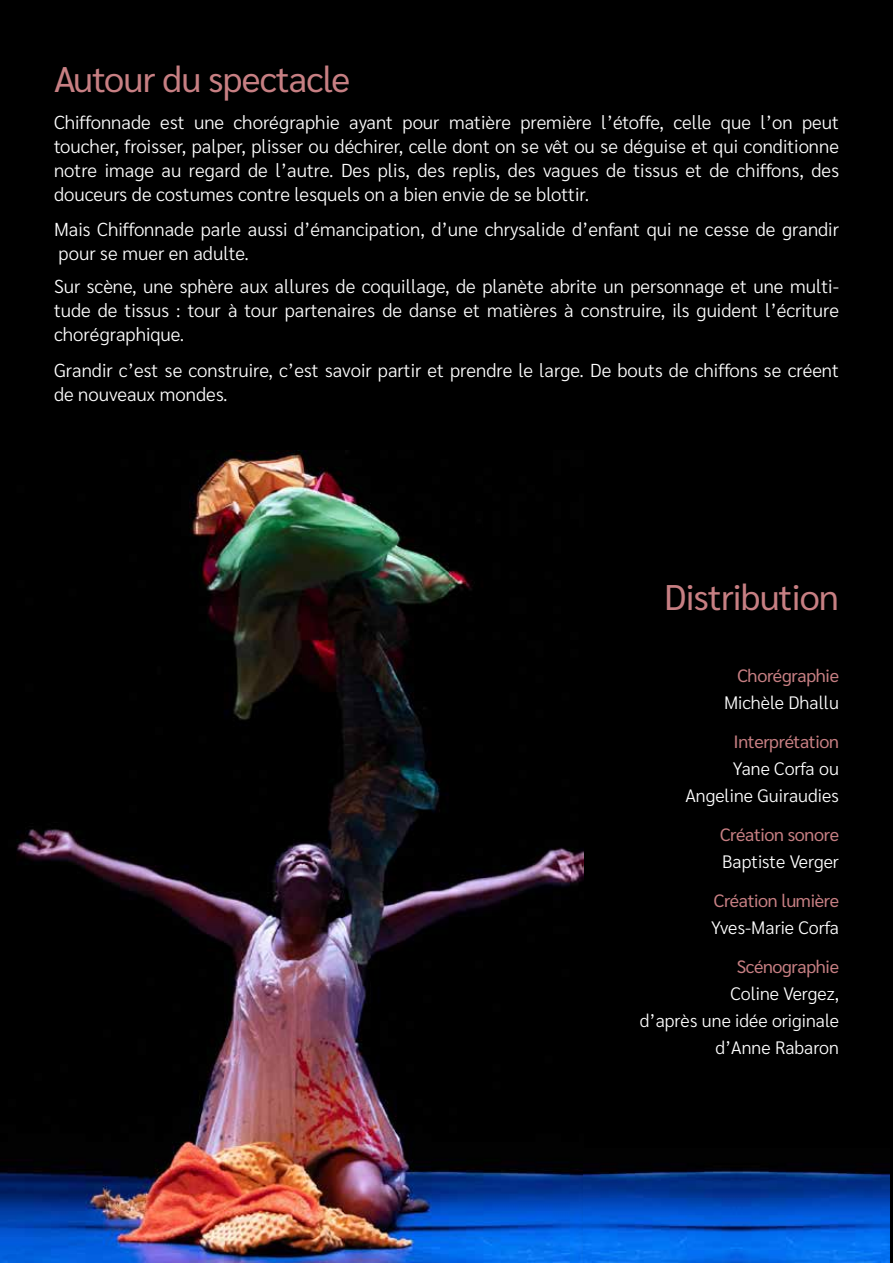
<style>
.page{position:relative;width:893px;height:1263px;background:#fff}
.page>*{position:absolute;margin:0;border:0;box-sizing:border-box;transform-origin:0 0}
.t1{font:35.7px "Sarabun";letter-spacing:-.02em;color:#c77f83}
.t2{font:300 18.75px/24px "Sarabun";color:#fff;text-align:justify}
.t3{font:300 18px/27px "Sarabun";color:#fff;text-align:right}
.t4{font:17.85px "Sarabun";letter-spacing:-.02em;color:#c77f83}
</style>
<div class="page">
<div style="left:1px;top:1px;width:891px;height:1261px;background:#000"></div>
<img style="left:0;top:451px;width:584px;height:812px">
<img style="left:584px;top:1169px;width:306px;height:94px">
<h1 class="t1" style="left:54px;top:59px;width:298px">Autour du spectacle</h1>
<p class="t2" style="left:54px;top:111px;width:787px">Chiffonnade est une chorégraphie ayant pour matière première l’étoffe, celle que l’on peut toucher, froisser, palper, plisser ou déchirer, celle dont on se vêt ou se déguise et qui conditionne notre image au regard de l’autre. Des plis, des replis, des vagues de tissus et de chiffons, des douceurs de costumes contre lesquels on a bien envie de se blottir.</p>
<p class="t2" style="left:54px;top:217px;width:786px">Mais Chiffonnade parle aussi d’émancipation, d’une chrysalide d’enfant qui ne cesse de grandir pour se muer en adulte.</p>
<p class="t2" style="left:54px;top:274px;width:787px">Sur scène, une sphère aux allures de coquillage, de planète abrite un personnage et une multi&shy;tude de tissus : tour à tour partenaires de danse et matières à construire, ils guident l’écriture chorégraphique.</p>
<p class="t2" style="left:54px;top:358px;width:786px">Grandir c’est se construire, c’est savoir partir et prendre le large. De bouts de chiffons se créent de nouveaux mondes.</p>
<h1 class="t1" style="left:664px;top:577px;width:176px">Distribution</h1>
<p class="t4" style="left:737px;top:665px;width:103px">Chorégraphie</p>
<p class="t3" style="left:724px;top:689px;width:116px">Michèle Dhallu</p>
<p class="t4" style="left:733px;top:731px;width:107px">Interprétation</p>
<p class="t3" style="left:685px;top:755px;width:155px">Yane Corfa ou<br>Angeline Guiraudies</p>
<p class="t4" style="left:720px;top:824px;width:120px">Création sonore</p>
<p class="t3" style="left:722px;top:848px;width:118px">Baptiste Verger</p>
<p class="t4" style="left:714px;top:890px;width:127px">Création lumière</p>
<p class="t3" style="left:711px;top:914px;width:129px">Yves-Marie Corfa</p>
<p class="t4" style="left:737px;top:956px;width:104px">Scénographie</p>
<p class="t3" style="left:640px;top:980px;width:201px">Coline Vergez,<br>d’après une idée originale d’Anne Rabaron</p>
</div>
